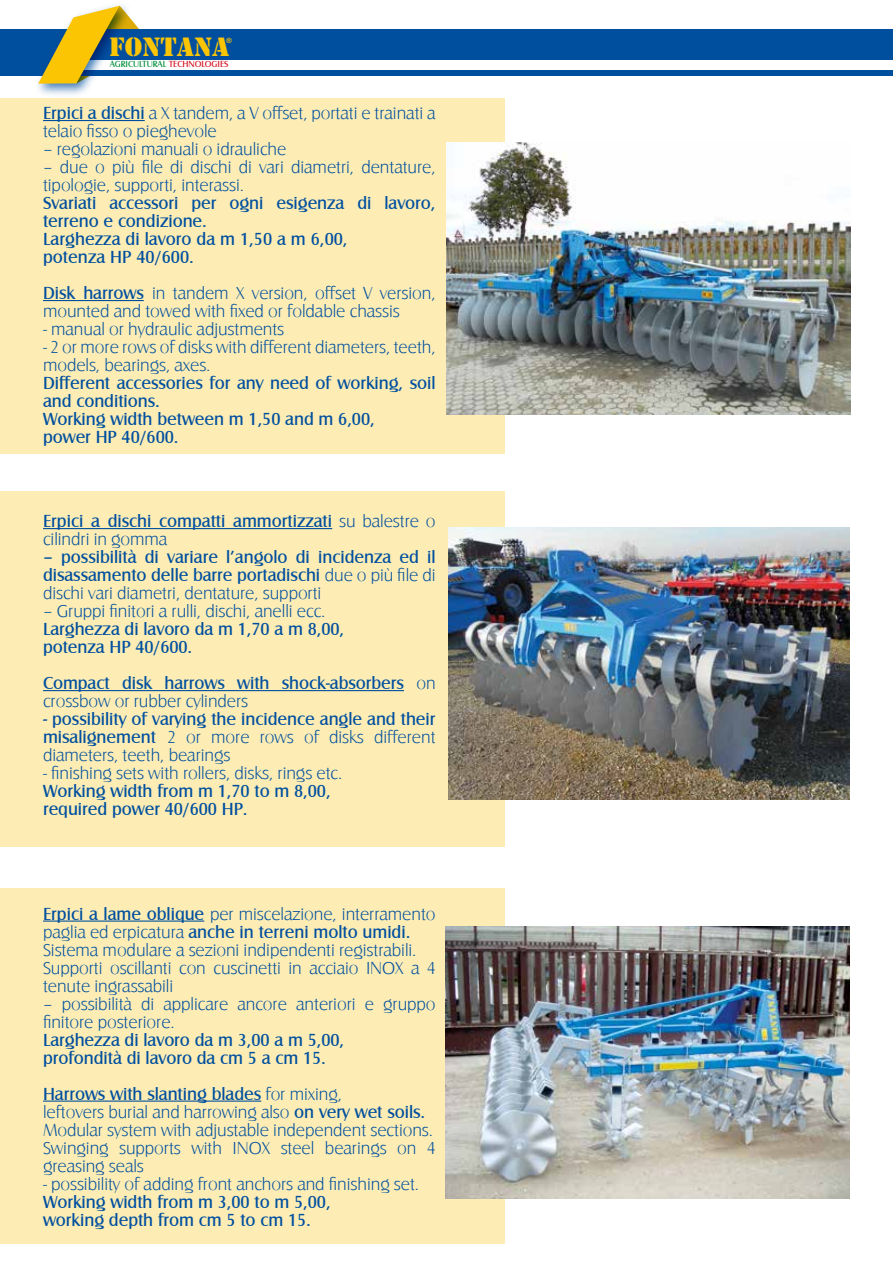
<style>
.page{position:relative;width:893px;height:1263px;background:#fff}
.page>*{position:absolute;margin:0;border:0;box-sizing:border-box;transform-origin:0 0}
.t1{font:27.45px "Stencil";color:#fbc504}
.t2{font:18px/18px "Castle T Ligh";letter-spacing:-.005em;color:#004f9f}
.t3{font:18px/18px "Castle T";letter-spacing:-.005em;color:#004f9f}
.t4{font:9.15px "Castle T";color:#019039}
.t5{font:700 7.2px "Arial";color:#fbc504}
.s1{color:#d41120}
.s2{font-family:"Castle T"}
.s3{font-family:"Castle T Ligh"}
</style>
<div class="page">
<div style="left:0;top:29px;width:893px;height:47px;background:#004f9f"></div>
<div style="left:83px;top:60px;width:810px;height:9px;background:#fff"></div>
<img style="left:38px;top:5px;width:84px;height:90px">
<svg style="left:38px;top:6px;width:101px;height:78px"></svg>
<div style="left:0;top:98px;width:505px;height:355px;background:#fdedb4"></div>
<img style="left:446px;top:142px;width:404px;height:272px">
<hr style="left:43px;top:120px;width:102px;height:1px;background:#004f9f">
<hr style="left:43px;top:300px;width:101px;height:1px;background:#004f9f">
<div style="left:0;top:491px;width:505px;height:355px;background:#fdedb4"></div>
<img style="left:448px;top:528px;width:402px;height:272px">
<hr style="left:43px;top:528px;width:289px;height:1px;background:#004f9f">
<hr style="left:43px;top:690px;width:361px;height:1px;background:#004f9f">
<div style="left:0;top:888px;width:505px;height:355px;background:#fdedb4"></div>
<img style="left:446px;top:926px;width:404px;height:272px">
<hr style="left:43px;top:920px;width:161px;height:2px;background:#004f9f">
<hr style="left:43px;top:1100px;width:218px;height:2px;background:#004f9f">
<h1 class="t1" style="left:109px;top:31px;width:122px">FONTANA</h1>
<p class="t5" style="left:227px;top:37px;width:7px">®</p>
<p class="t4" style="left:110px;top:58px;width:120px">AGRICULTURAL <span class="s1">TECHNOLOGIES</span></p>
<p class="t2" style="left:43px;top:104px;width:394px"><span class="s2">Erpici a dischi</span> a X tandem, a V offset, portati e trainati a telaio fisso o pieghevole</p>
<p class="t2" style="left:43px;top:140px;width:245px">– regolazioni manuali o idrauliche</p>
<p class="t2" style="left:43px;top:158px;width:394px">– due o più file di dischi di vari diametri, dentature, tipologie, supporti, interassi.</p>
<p class="t3" style="left:43px;top:193px;width:394px">Svariati accessori per ogni esigenza di lavoro, terreno e condizione.<br>Larghezza di lavoro da m 1,50 a m 6,00,<br>potenza HP 40/600.</p>
<p class="t2" style="left:43px;top:284px;width:394px"><span class="s2">Disk harrows</span> in tandem X version, offset V version, mounted and towed with fixed or foldable chassis</p>
<p class="t2" style="left:43px;top:320px;width:243px">- manual or hydraulic adjustments</p>
<p class="t2" style="left:43px;top:338px;width:394px">- 2 or more rows of disks with different diameters, teeth, models, bearings, axes.</p>
<p class="t3" style="left:43px;top:373px;width:394px">Different accessories for any need of working, soil and conditions.<br>Working width between m 1,50 and m 6,00,<br>power HP 40/600.</p>
<p class="t3" style="left:43px;top:511px;width:394px">Erpici a dischi compatti ammortizzati <span class="s3">su balestre o</span></p>
<p class="t2" style="left:43px;top:530px;width:126px">cilindri in gomma</p>
<p class="t3" style="left:43px;top:547px;width:394px">– possibilità di variare l’angolo di incidenza ed il disassamento delle barre portadischi <span class="s3">due o più file di</span></p>
<p class="t2" style="left:43px;top:584px;width:280px">dischi vari diametri, dentature, supporti</p>
<p class="t2" style="left:43px;top:602px;width:284px">– Gruppi finitori a rulli, dischi, anelli ecc.</p>
<p class="t3" style="left:43px;top:619px;width:303px">Larghezza di lavoro da m 1,70 a m 8,00, potenza HP 40/600.</p>
<p class="t3" style="left:43px;top:673px;width:394px">Compact disk harrows with shock-absorbers <span class="s3">on</span></p>
<p class="t2" style="left:43px;top:692px;width:207px">crossbow or rubber cylinders</p>
<p class="t3" style="left:43px;top:709px;width:394px">- possibility of varying the incidence angle and their</p>
<p class="t2" style="left:43px;top:728px;width:394px"><span class="s2">misalignement</span> 2 or more rows of disks different diameters, teeth, bearings</p>
<p class="t2" style="left:43px;top:764px;width:301px">- finishing sets with rollers, disks, rings etc.</p>
<p class="t3" style="left:43px;top:781px;width:289px">Working width from m 1,70 to m 8,00, required power 40/600 HP.</p>
<p class="t2" style="left:43px;top:904px;width:394px"><span class="s2">Erpici a lame oblique</span> per miscelazione, interramento</p>
<p class="t3" style="left:43px;top:922px;width:369px"><span class="s3">paglia ed erpicatura</span> anche in terreni molto umidi.</p>
<p class="t2" style="left:43px;top:940px;width:394px">Sistema modulare a sezioni indipendenti registrabili.<br>Supporti oscillanti con cuscinetti in acciaio INOX a 4 tenute ingrassabili</p>
<p class="t2" style="left:43px;top:994px;width:394px">– possibilità di applicare ancore anteriori e gruppo finitore posteriore.</p>
<p class="t3" style="left:43px;top:1030px;width:303px">Larghezza di lavoro da m 3,00 a m 5,00, profondità di lavoro da cm 5 a cm 15.</p>
<p class="t3" style="left:43px;top:1084px;width:300px">Harrows with slanting blades <span class="s3">for mixing,</span></p>
<p class="t2" style="left:43px;top:1102px;width:394px">leftovers burial and harrowing also <span class="s2">on very wet soils.<br></span>Modular system with adjustable independent sections.<br>Swinging supports with INOX steel bearings on 4 greasing seals</p>
<p class="t2" style="left:43px;top:1174px;width:378px">- possibility of adding front anchors and finishing set.</p>
<p class="t3" style="left:43px;top:1192px;width:289px">Working width from m 3,00 to m 5,00, working depth from cm 5 to cm 15.</p>
</div>
